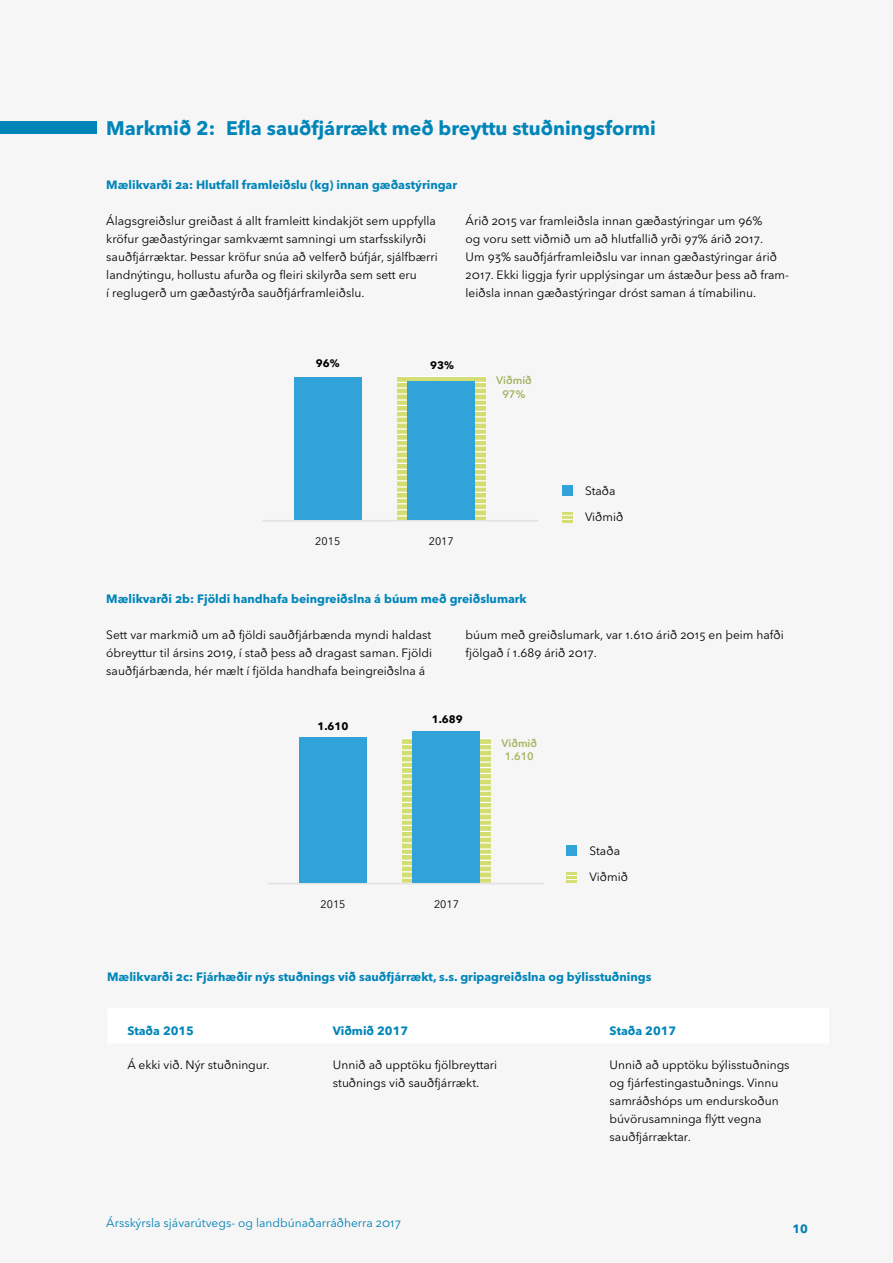
<style>
.page{position:relative;width:893px;height:1263px;background:#f6f6f6}
.page>*{position:absolute;margin:0;border:0;box-sizing:border-box;transform-origin:0 0}
.t1{font:700 19.5px "Avenir Next LT Pro";color:#0085b9}
.t2{font:12px/18px "Avenir Next LT Pro";color:#000}
.t3{font:700 12px "Avenir Next LT Pro";color:#0085b9}
.t4{font:12px "Avenir Next LT Pro";color:#0085b9}
.t5{font:600 10.8px/13.6px "Avenir Next LT Pro";color:#a3b462;text-align:center}
.t6{font:10.8px "Avenir Next LT Pro";color:#000}
.t7{font:700 10.8px "Avenir Next LT Pro";color:#000}
</style>
<div class="page">
<div style="left:0;top:122px;width:96px;height:12px;background:#0085b9"></div>
<svg style="left:397px;top:376px;width:88px;height:144px;fill:#d3dd71"></svg>
<hr style="left:262px;top:520px;width:276px;height:2px;background:#e3e3e3">
<div style="left:407px;top:381px;width:68px;height:139px;background:#32a3d8"></div>
<div style="left:294px;top:377px;width:68px;height:143px;background:#32a3d8"></div>
<svg style="left:402px;top:739px;width:89px;height:144px;fill:#d3dd71"></svg>
<hr style="left:267px;top:883px;width:277px;height:1px;background:#e3e3e3">
<div style="left:413px;top:731px;width:67px;height:151px;background:#32a3d8"></div>
<div style="left:299px;top:737px;width:68px;height:146px;background:#32a3d8"></div>
<div style="left:562px;top:485px;width:11px;height:11px;background:#32a3d8"></div>
<svg style="left:562px;top:512px;width:11px;height:10px"></svg>
<svg style="left:562px;top:515px;width:11px;height:5px"></svg>
<div style="left:566px;top:845px;width:11px;height:11px;background:#32a3d8"></div>
<svg style="left:566px;top:872px;width:11px;height:11px"></svg>
<svg style="left:566px;top:875px;width:11px;height:5px"></svg>
<h1 class="t1" style="left:106px;top:116px;width:551px">Markmið 2: Efla sauðfjárrækt með breyttu stuðningsformi</h1>
<p class="t3" style="left:106px;top:177px;width:352px">Mælikvarði 2a: Hlutfall framleiðslu (kg) innan gæðastýringar</p>
<p class="t2" style="left:106px;top:212px;width:333px">Álagsgreiðslur greiðast á allt framleitt kindakjöt sem uppfylla kröfur gæðastýringar samkvæmt samningi um starfsskilyrði sauðfjárræktar. Þessar kröfur snúa að velferð búfjár, sjálfbærri landnýtingu, hollustu afurða og fleiri skilyrða sem sett eru<br>í reglugerð um gæðastýrða sauðfjárframleiðslu.</p>
<p class="t2" style="left:466px;top:212px;width:325px">Árið 2015 var framleiðsla innan gæðastýringar um 96%<br>og voru sett viðmið um að hlutfallið yrði 97% árið 2017.<br>Um 93% sauðfjárframleiðslu var innan gæðastýringar árið 2017. Ekki liggja fyrir upplýsingar um ástæður þess að fram&shy;leiðsla innan gæðastýringar dróst saman á tímabilinu.</p>
<p class="t7" style="left:316px;top:356px;width:25px">96%</p>
<p class="t7" style="left:430px;top:359px;width:25px">93%</p>
<p class="t5" style="left:496px;top:373px;width:37px">Viðmið<br>97%</p>
<p class="t6" style="left:315px;top:535px;width:27px">2015</p>
<p class="t6" style="left:429px;top:535px;width:27px">2017</p>
<p class="t3" style="left:106px;top:591px;width:422px">Mælikvarði 2b: Fjöldi handhafa beingreiðslna á búum með greiðslumark</p>
<p class="t2" style="left:585px;top:478px;width:40px;line-height:26.1px">Staða<br>Viðmið</p>
<p class="t2" style="left:106px;top:626px;width:327px;text-align:justify">Sett var markmið um að fjöldi sauðfjárbænda myndi haldast óbreyttur til ársins 2019, í stað þess að dragast saman. Fjöldi sauðfjárbænda, hér mælt í fjölda handhafa beingreiðslna á</p>
<p class="t2" style="left:466px;top:626px;width:320px">búum með greiðslumark, var 1.610 árið 2015 en þeim hafði fjölgað í 1.689 árið 2017.</p>
<p class="t7" style="left:317px;top:719px;width:33px">1.610</p>
<p class="t7" style="left:432px;top:713px;width:33px">1.689</p>
<p class="t5" style="left:501px;top:736px;width:37px;text-align:left">Viðmið<br>1.610</p>
<p class="t6" style="left:321px;top:898px;width:27px">2015</p>
<p class="t6" style="left:434px;top:898px;width:27px">2017</p>
<p class="t2" style="left:589px;top:838px;width:40px;line-height:26.1px">Staða<br>Viðmið</p>
<p class="t3" style="left:107px;top:969px;width:546px">Mælikvarði 2c: Fjárhæðir nýs stuðnings við sauðfjárrækt, s.s. gripagreiðslna og býlisstuðnings</p>
<p class="t3" style="left:127px;top:1023px;width:68px">Staða 2015</p>
<p class="t3" style="left:333px;top:1023px;width:77px">Viðmið 2017</p>
<p class="t3" style="left:610px;top:1023px;width:68px">Staða 2017</p>
<p class="t2" style="left:127px;top:1056px;width:144px">Á ekki við. Nýr stuðningur.</p>
<p class="t2" style="left:333px;top:1056px;width:166px">Unnið að upptöku fjölbreyttari stuðnings við sauðfjárrækt.</p>
<p class="t2" style="left:610px;top:1056px;width:181px">Unnið að upptöku býlisstuðnings og fjárfestingastuðnings. Vinnu samráðshóps um endurskoðun búvörusamninga flýtt vegna sauðfjárræktar.</p>
<p class="t4" style="left:106px;top:1215px;width:296px">Ársskýrsla sjávarútvegs- og landbúnaðarráðherra 2017</p>
<p class="t3" style="left:792px;top:1221px;width:17px">10</p>
</div>
